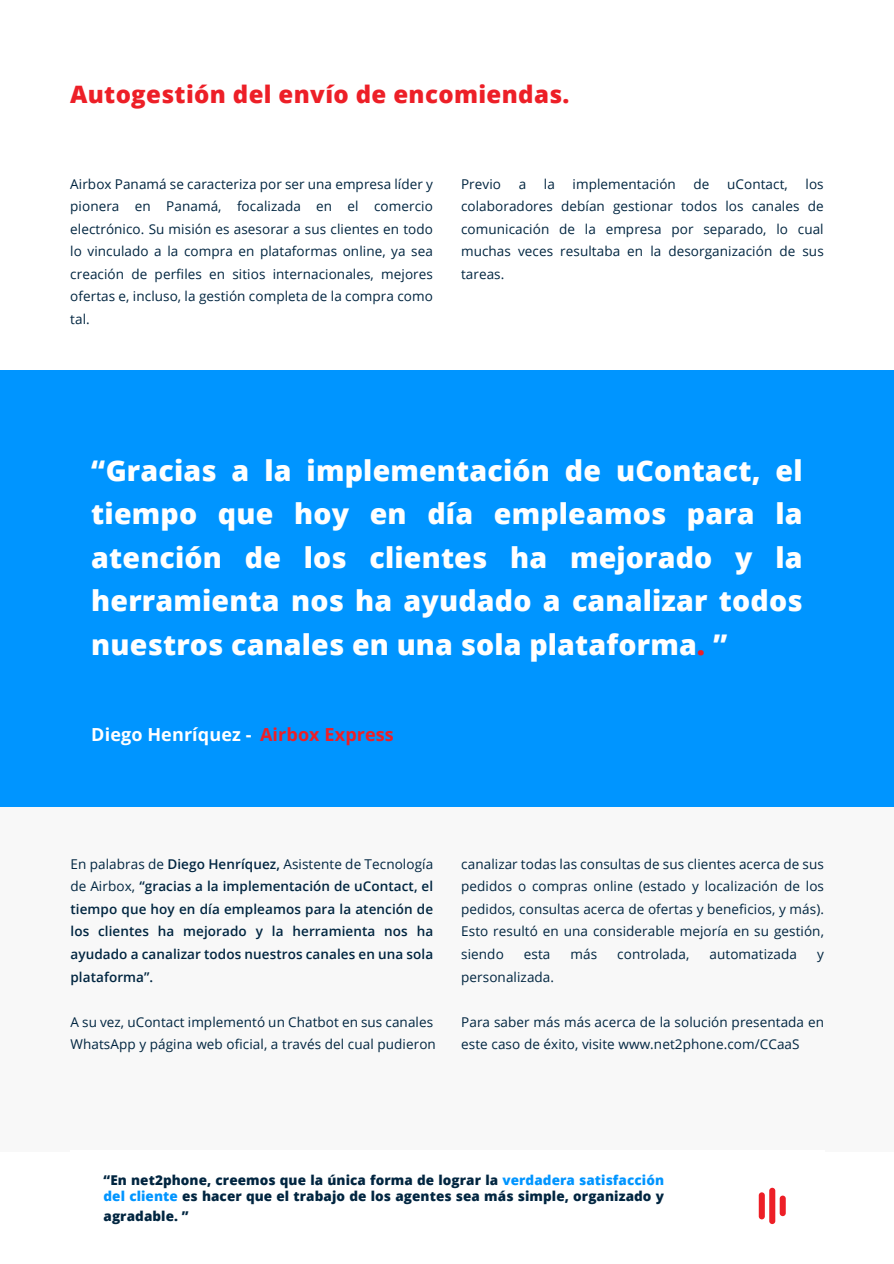
<style>
.page{position:relative;width:894px;height:1264px;background:#fff}
.page>*{position:absolute;margin:0;border:0;box-sizing:border-box;transform-origin:0 0}
.t1{font:800 28.5px/43.5px "Open Sans";letter-spacing:.005em;color:#fff;text-align:justify}
.t2{font:800 24px "Open Sans";letter-spacing:.015em;color:#ed1f27}
.t3{font:700 18px "Open Sans";letter-spacing:.005em;color:#fff}
.t4{font:13.5px/22.5px "Open Sans";letter-spacing:.005em;color:#002540;text-align:justify}
.t5{font:600 13.5px/22.5px "Open Sans";letter-spacing:.005em;color:#002540;text-align:justify}
.t6{font:800 13.5px/16.5px "Open Sans";letter-spacing:.005em;color:#002540}
.s1{color:#ed1f27}
.s2{font-weight:400}
.s3{color:#0095ff}
</style>
<div class="page">
<div style="left:0;top:778px;width:893px;height:374px;background:#f2f2f2"></div>
<div style="left:0;top:370px;width:893px;height:436px;background:#0095ff"></div>
<div style="left:70px;top:1150px;width:754px;height:95px;background:#fff"></div>
<div style="left:758px;top:1192px;width:6px;height:27px;background:#ed1f27;border-radius:3px"></div>
<div style="left:769px;top:1187px;width:6px;height:36px;background:#ed1f27;border-radius:3px"></div>
<div style="left:779px;top:1195px;width:6px;height:21px;background:#ed1f27;border-radius:3px"></div>
<h2 class="t2" style="left:70px;top:76px;width:501px">Autogestión del envío de encomiendas.</h2>
<p class="t4" style="left:70px;top:172px;width:364px">Airbox Panamá se caracteriza por ser una empresa líder y pionera en Panamá, focalizada en el comercio electrónico. Su misión es asesorar a sus clientes en todo lo vinculado a la compra en plataformas online, ya sea creación de perfiles en sitios internacionales, mejores ofertas e, incluso, la gestión completa de la compra como tal.</p>
<p class="t4" style="left:461px;top:172px;width:41px">Previo</p>
<p class="t4" style="left:518px;top:172px;width:9px">a</p>
<p class="t4" style="left:543px;top:172px;width:13px">la</p>
<p class="t4" style="left:572px;top:172px;width:105px">implementación</p>
<p class="t4" style="left:693px;top:172px;width:17px">de</p>
<p class="t4" style="left:727px;top:172px;width:62px">uContact,</p>
<p class="t4" style="left:461px;top:172px;width:364px;text-indent:344px">los colaboradores debían gestionar todos los canales de comunicación de la empresa por separado, lo cual muchas veces resultaba en la desorganización de sus tareas.</p>
<h1 class="t1" style="left:91px;top:447px;width:712px">“Gracias a la implementación de uContact, el tiempo que hoy en día empleamos para la atención de los clientes ha mejorado y la herramienta nos ha ayudado a canalizar todos nuestros canales en una sola plataforma<span class="s1">.</span> ”</h1>
<h3 class="t3" style="left:91px;top:722px;width:304px">Diego Henríquez - <span class="s1">Airbox Express</span></h3>
<p class="t5" style="left:70px;top:852px;width:364px"><span class="s2">En palabras de</span> Diego Henríquez, <span class="s2">Asistente de Tecnología de Airbox,</span> “gracias a la implementación de uContact, el tiempo que hoy en día empleamos para la atención de los clientes ha mejorado y la herramienta nos ha ayudado a canalizar todos nuestros canales en una sola plataforma”.</p>
<p class="t4" style="left:70px;top:1010px;width:367px">A su vez, uContact implementó un Chatbot en sus canales<br>WhatsApp y página web oficial, a través del cual pudieron</p>
<p class="t4" style="left:461px;top:852px;width:364px">canalizar todas las consultas de sus clientes acerca de sus pedidos o compras online (estado y localización de los pedidos, consultas acerca de ofertas y beneficios, y más).<br>Esto resultó en una considerable mejoría en su gestión, siendo</p>
<p class="t4" style="left:523px;top:942px;width:28px">esta</p>
<p class="t4" style="left:570px;top:942px;width:28px">más</p>
<p class="t4" style="left:617px;top:942px;width:74px">controlada,</p>
<p class="t4" style="left:709px;top:942px;width:89px">automatizada</p>
<p class="t4" style="left:816px;top:942px;width:8px">y</p>
<p class="t4" style="left:461px;top:965px;width:94px">personalizada.</p>
<p class="t4" style="left:461px;top:1010px;width:364px">Para saber más más acerca de la solución presentada en este caso de éxito, visite www.net2phone.com/CCaaS</p>
<p class="t6" style="left:103px;top:1170px;width:562px">“En net2phone, creemos que la única forma de lograr la <span class="s3">verdadera satisfacción del cliente</span> es hacer que el trabajo de los agentes sea más simple, organizado y</p>
<p class="t6" style="left:103px;top:1206px;width:86px">agradable. ”</p>
</div>
